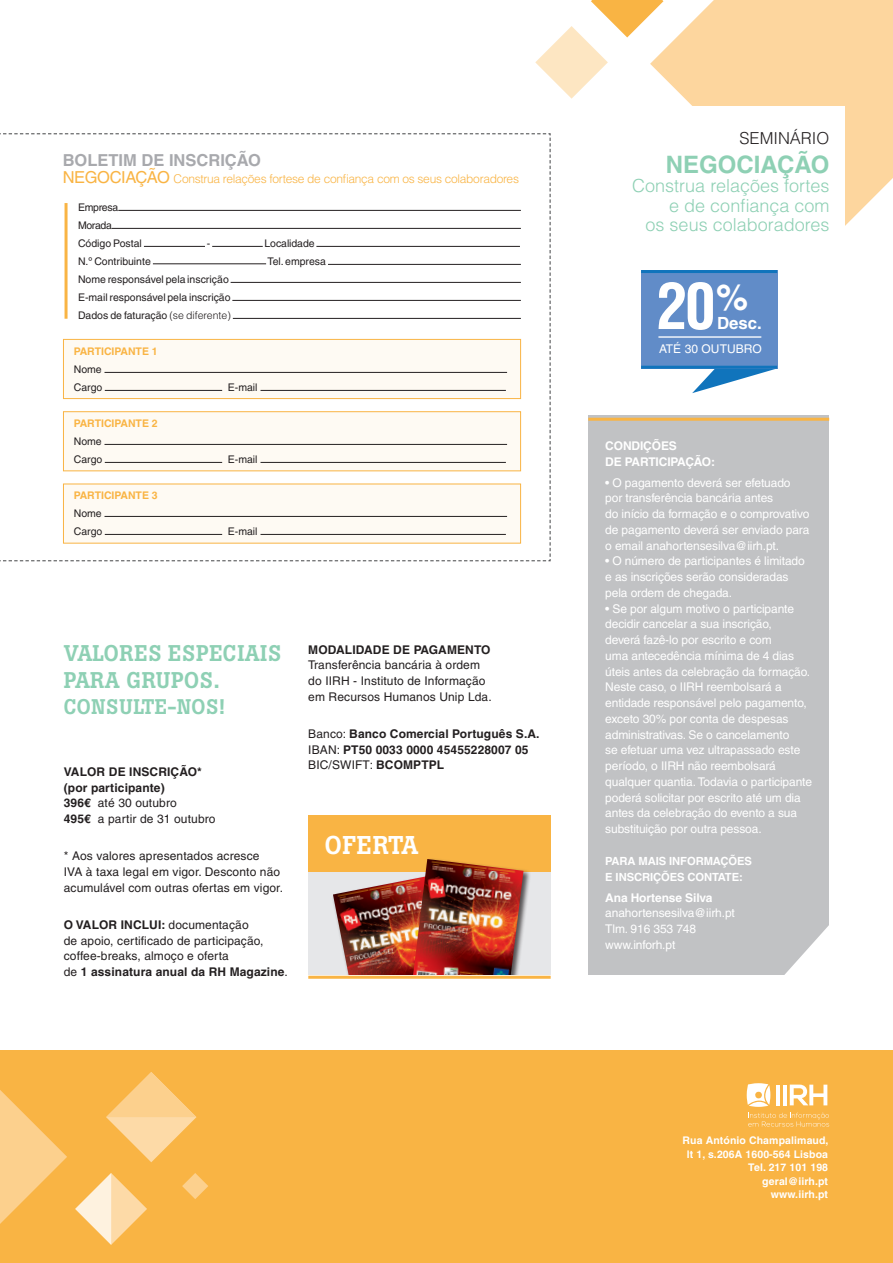
<style>
.page{position:relative;width:893px;height:1263px;background:#fff}
.page>*{position:absolute;margin:0;border:0;box-sizing:border-box;transform-origin:0 0}
.t1{font:700 condensed 62.4px "Helvetica";color:#fff}
.t2{font:700 36px "Helvetica";color:#fff}
.t3{font:500 25.5px "Boton";letter-spacing:.02em;color:#fff}
.t4{font:700 24px "Helvetica";color:#8ed0b4}
.t5{font:500 22.5px "Boton";letter-spacing:.02em;color:#8ed0b4}
.t6{font:500 21px "Boton";letter-spacing:.02em;color:#8ed0b4}
.t7{font:300 18px/19.5px "Helvetica";color:#8ed0b4;text-align:right}
.t8{font:700 16.8px "Helvetica";color:#fff}
.t9{font:700 16.5px "Helvetica";color:#a8a9ad}
.t10{font:300 16.5px "Helvetica";color:#231f20}
.t11{font:12px/15.8px "Helvetica";letter-spacing:-.01em;color:#fff}
.t12{font:12px/15.6px "Helvetica";letter-spacing:.01em;color:#231f20}
.t13{font:700 12px "Helvetica";letter-spacing:.01em;color:#231f20}
.t14{font:300 12px "Helvetica";letter-spacing:-.025em;color:#f9b444}
.t15{font:700 12px/15.8px "Helvetica";letter-spacing:-.01em;color:#fff}
.t16{font:700 11.25px "Helvetica";letter-spacing:-.01em;color:#fff}
.t17{font:10.5px "Helvetica";color:#231f20}
.t18{font:700 10.5px "Helvetica";letter-spacing:.01em;color:#fff}
.t19{font:700 10.5px "Helvetica";color:#f9b444}
.t20{font:10.5px "Helvetica";letter-spacing:-.03em;color:#231f20}
.s1{font-weight:400;font-size:16.5px}
.s2{font-weight:300}
.s3{font-weight:700}
.s4{font-weight:400}
</style>
<div class="page">
<div style="left:0;top:1050px;width:893px;height:213px;background:#f9b444"></div>
<svg style="left:0;top:1090px;width:67px;height:134px"></svg>
<svg style="left:748px;top:1113px;width:81px;height:14px"></svg>
<svg style="left:747px;top:1083px;width:23px;height:24px"></svg>
<hr style="left:776px;top:1084px;width:4px;height:21px;background:#fff">
<hr style="left:783px;top:1084px;width:4px;height:21px;background:#fff">
<svg style="left:790px;top:1084px;width:37px;height:21px"></svg>
<svg style="left:182px;top:1173px;width:26px;height:26px"></svg>
<svg style="left:106px;top:1072px;width:90px;height:90px"></svg>
<svg style="left:75px;top:1173px;width:72px;height:72px"></svg>
<div style="left:588px;top:415px;width:241px;height:559px;background:#c1c2c4"></div>
<svg style="left:784px;top:925px;width:45px;height:50px"></svg>
<hr style="left:588px;top:418px;width:241px;height:3px;background:#f9b444">
<svg style="left:663px;top:0;width:230px;height:226px;fill:#fdd69e"></svg>
<svg style="left:535px;top:0;width:128px;height:99px"></svg>
<div style="left:616px;top:106px;width:229px;height:140px;background:#fff"></div>
<svg style="left:692px;top:369px;width:83px;height:24px"></svg>
<div style="left:641px;top:270px;width:136px;height:98px;background:#618cc8"></div>
<hr style="left:658px;top:336px;width:103px;height:2px;background:#fff">
<hr style="left:641px;top:270px;width:136px;height:3px;background:#1074bc">
<hr style="left:641px;top:366px;width:136px;height:3px;background:#1074bc">
<svg style="left:0;top:133px;width:551px;height:429px"></svg>
<div style="left:63px;top:339px;width:458px;height:60px;background:#fefaf3;border:1px solid #f9b444"></div>
<div style="left:63px;top:411px;width:458px;height:60px;background:#fefaf3;border:1px solid #f9b444"></div>
<div style="left:63px;top:484px;width:458px;height:59px;background:#fefaf3"></div>
<hr style="left:118px;top:210px;width:403px;height:1px;background:#231f20">
<hr style="left:112px;top:228px;width:409px;height:1px;background:#231f20">
<hr style="left:144px;top:246px;width:61px;height:1px;background:#231f20">
<hr style="left:212px;top:246px;width:51px;height:1px;background:#231f20">
<hr style="left:316px;top:246px;width:204px;height:1px;background:#231f20">
<hr style="left:153px;top:264px;width:113px;height:1px;background:#231f20">
<hr style="left:328px;top:264px;width:193px;height:1px;background:#231f20">
<hr style="left:231px;top:282px;width:290px;height:1px;background:#231f20">
<hr style="left:232px;top:300px;width:289px;height:1px;background:#231f20">
<hr style="left:233px;top:318px;width:288px;height:1px;background:#231f20">
<hr style="left:104px;top:372px;width:403px;height:1px;background:#231f20">
<hr style="left:105px;top:390px;width:117px;height:1px;background:#231f20">
<hr style="left:260px;top:390px;width:246px;height:1px;background:#231f20">
<hr style="left:104px;top:444px;width:403px;height:1px;background:#231f20">
<hr style="left:105px;top:462px;width:117px;height:1px;background:#231f20">
<hr style="left:260px;top:462px;width:246px;height:1px;background:#231f20">
<hr style="left:104px;top:516px;width:403px;height:1px;background:#231f20">
<hr style="left:105px;top:534px;width:117px;height:1px;background:#231f20">
<hr style="left:260px;top:534px;width:246px;height:1px;background:#231f20">
<hr style="left:65px;top:203px;width:3px;height:116px;background:#f9b444">
<div style="left:308px;top:868px;width:243px;height:125px;background:#e6e7e9"></div>
<img style="left:333px;top:879px;width:79px;height:97px">
<div style="left:308px;top:815px;width:243px;height:57px;background:#f9b444"></div>
<div style="left:412px;top:858px;width:119px;height:139px;background:#231f20;opacity:.75"></div>
<img style="left:413px;top:859px;width:110px;height:117px">
<div style="left:308px;top:976px;width:243px;height:55px;background:#fff"></div>
<hr style="left:308px;top:976px;width:243px;height:3px;background:#f9b444">
<p class="t9" style="left:63px;top:150px;width:200px">BOLETIM DE INSCRIÇÃO</p>
<p class="t14" style="left:63px;top:171px;width:458px"><span class="s1">NEGOCIAÇÃO</span> Construa relações fortese de confiança com os seus colaboradores</p>
<p class="t20" style="left:78px;top:201px;width:42px">Empresa</p>
<p class="t17" style="left:78px;top:219px;width:35px">Morada</p>
<p class="t17" style="left:78px;top:237px;width:65px">Código Postal</p>
<p class="t17" style="left:207px;top:237px;width:5px">-</p>
<p class="t17" style="left:265px;top:237px;width:52px">Localidade</p>
<p class="t17" style="left:78px;top:255px;width:74px">N.º Contribuinte</p>
<p class="t17" style="left:268px;top:255px;width:60px">Tel. empresa</p>
<p class="t17" style="left:78px;top:273px;width:152px">Nome responsável pela inscrição</p>
<p class="t17" style="left:78px;top:291px;width:154px">E-mail responsável pela inscrição</p>
<p class="t17" style="left:78px;top:309px;width:154px">Dados de faturação <span class="s2">(se diferente)</span></p>
<p class="t19" style="left:74px;top:344px;width:86px">PARTICIPANTE 1</p>
<p class="t17" style="left:74px;top:363px;width:30px">Nome</p>
<p class="t17" style="left:74px;top:381px;width:30px">Cargo</p>
<p class="t17" style="left:228px;top:381px;width:31px">E-mail</p>
<p class="t19" style="left:74px;top:416px;width:86px">PARTICIPANTE 2</p>
<p class="t17" style="left:74px;top:435px;width:30px">Nome</p>
<p class="t17" style="left:74px;top:453px;width:30px">Cargo</p>
<p class="t17" style="left:228px;top:453px;width:31px">E-mail</p>
<p class="t19" style="left:74px;top:488px;width:86px">PARTICIPANTE 3</p>
<p class="t17" style="left:74px;top:507px;width:30px">Nome</p>
<p class="t17" style="left:74px;top:525px;width:30px">Cargo</p>
<p class="t17" style="left:228px;top:525px;width:31px">E-mail</p>
<p class="t5" style="left:64px;top:640px;width:219px">VALORES ESPECIAIS</p>
<p class="t5" style="left:64px;top:667px;width:158px">PARA GRUPOS.</p>
<p class="t6" style="left:64px;top:694px;width:163px">CONSULTE-NOS!</p>
<p class="t13" style="left:64px;top:764px;width:140px">VALOR DE INSCRIÇÃO*</p>
<p class="t13" style="left:64px;top:780px;width:102px">(por participante)</p>
<p class="t12" style="left:64px;top:795px;width:115px"><span class="s3">396€</span> até 30 outubro</p>
<p class="t12" style="left:64px;top:811px;width:153px"><span class="s3">495€</span> a partir de 31 outubro</p>
<p class="t12" style="left:64px;top:848px;width:221px">* Aos valores apresentados acresce<br>IVA à taxa legal em vigor. Desconto não acumulável com outras ofertas em vigor.</p>
<p class="t12" style="left:64px;top:917px;width:226px"><span class="s3">O VALOR INCLUI:</span> documentação<br>de apoio, certificado de participação, coffee-breaks, almoço e oferta<br>de <span class="s3">1 assinatura anual da RH Magazine</span>.</p>
<p class="t13" style="left:308px;top:642px;width:184px">MODALIDADE DE PAGAMENTO</p>
<p class="t12" style="left:308px;top:657px;width:185px">Transferência bancária à ordem do IIRH - Instituto de Informação em Recursos Humanos Unip Lda.</p>
<p class="t13" style="left:308px;top:727px;width:233px"><span class="s4">Banco:</span> Banco Comercial Português S.A.</p>
<p class="t13" style="left:308px;top:742px;width:222px"><span class="s4">IBAN:</span> PT50 0033 0000 45455228007 05</p>
<p class="t12" style="left:308px;top:757px;width:137px">BIC/SWIFT: <span class="s3">BCOMPTPL</span></p>
<p class="t3" style="left:325px;top:830px;width:95px">OFERTA</p>
<p class="t10" style="left:739px;top:128px;width:91px">SEMINÁRIO</p>
<p class="t4" style="left:666px;top:150px;width:165px">NEGOCIAÇÃO</p>
<p class="t7" style="left:632px;top:176px;width:199px">Construa relações fortes e de confiança com<br>os seus colaboradores</p>
<p class="t1" style="left:657px;top:267px;width:61px">20</p>
<p class="t2" style="left:716px;top:275px;width:34px">%</p>
<p class="t8" style="left:717px;top:313px;width:46px">Desc.</p>
<p class="t11" style="left:659px;top:341px;width:104px">ATÉ 30 OUTUBRO</p>
<p class="t15" style="left:605px;top:438px;width:111px">CONDIÇÕES<br>DE PARTICIPAÇÃO:</p>
<p class="t11" style="left:605px;top:475px;width:206px">• O pagamento deverá ser efetuado por transferência bancária antes<br>do início da formação e o comprovativo de pagamento deverá ser enviado para o email anahortensesilva@iirh.pt.</p>
<p class="t11" style="left:605px;top:553px;width:201px">• O número de participantes é limitado e as inscrições serão consideradas pela ordem de chegada.</p>
<p class="t11" style="left:605px;top:601px;width:208px">• Se por algum motivo o participante decidir cancelar a sua inscrição,<br>deverá fazê-lo por escrito e com<br>uma antecedência mínima de 4 dias úteis antes da celebração da formação.<br>Neste caso, o IIRH reembolsará a entidade responsável pelo pagamento, exceto 30% por conta de despesas administrativas. Se o cancelamento<br>se efetuar uma vez ultrapassado este período, o IIRH não reembolsará qualquer quantia. Todavia o participante poderá solicitar por escrito até um dia antes da celebração do evento a sua substituição por outra pessoa.</p>
<p class="t16" style="left:605px;top:854px;width:148px">PARA MAIS INFORMAÇÕES</p>
<p class="t16" style="left:605px;top:870px;width:139px">E INSCRIÇÕES CONTATE:</p>
<p class="t15" style="left:605px;top:889px;width:109px">Ana Hortense Silva</p>
<p class="t11" style="left:605px;top:905px;width:131px">anahortensesilva@iirh.pt</p>
<p class="t11" style="left:605px;top:921px;width:92px">Tlm. 916 353 748</p>
<p class="t11" style="left:605px;top:937px;width:72px">www.inforh.pt</p>
<p class="t18" style="left:682px;top:1134px;width:148px">Rua António Champalimaud,</p>
<p class="t18" style="left:687px;top:1147px;width:143px">lt 1, s.206A 1600-564 Lisboa</p>
<p class="t18" style="left:748px;top:1161px;width:81px">Tel. 217 101 198</p>
<p class="t18" style="left:762px;top:1174px;width:67px">geral@iirh.pt</p>
<p class="t18" style="left:771px;top:1188px;width:59px">www.iirh.pt</p>
</div>
